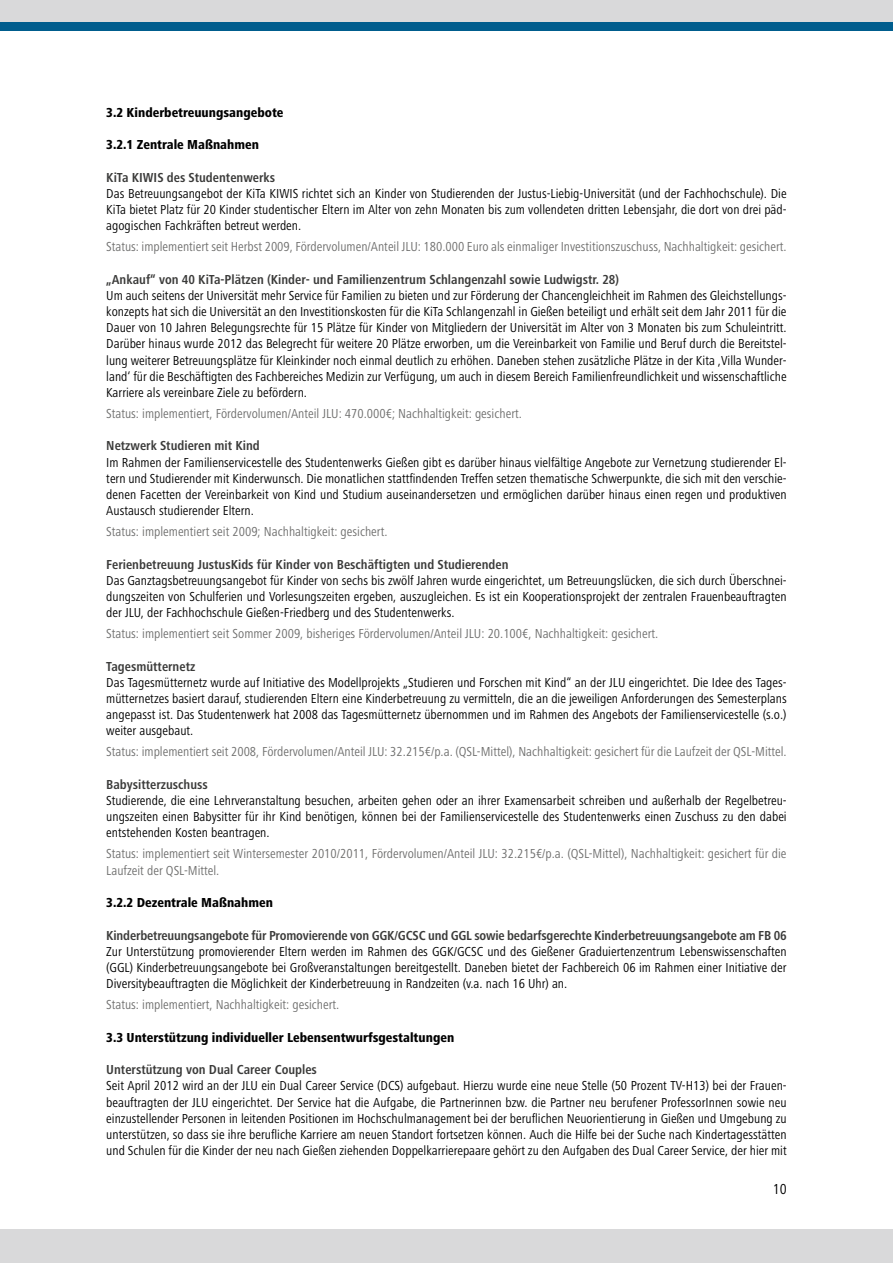
<style>
.page{position:relative;width:893px;height:1263px;background:#fff}
.page>*{position:absolute;margin:0;border:0;box-sizing:border-box;transform-origin:0 0}
.t1{font:condensed 15px "Frutiger Next LT";color:#000}
.Default{font:condensed 13.5px/16.2px "Frutiger Next LT";color:#000;text-align:justify}
.Default-2{font:condensed 13.5px/16.5px "Frutiger Next LT";color:#6f6f6e}
.Default-3{font:700 condensed 13.5px "Frutiger Next LT";color:#3b3b3a}
.Default-4{font:800 condensed 13.5px "Frutiger Next LT";color:#000}
</style>
<div class="page">
<div style="left:0;top:9px;width:893px;height:21px;background:#005d8d"></div>
<div style="left:0;top:0;width:893px;height:22px;background:#d9d9da"></div>
<div style="left:0;top:1230px;width:893px;height:33px;background:#d9d9da"></div>
<p class="Default-4" style="left:106px;top:105px;width:179px">3.2 Kinderbetreuungsangebote</p>
<p class="Default-4" style="left:106px;top:137px;width:154px">3.2.1 Zentrale Maßnahmen</p>
<p class="Default-3" style="left:106px;top:170px;width:170px">KiTa KIWIS des Studentenwerks</p>
<p class="Default" style="left:106px;top:185px;width:682px">Das Betreuungsangebot der KiTa KIWIS richtet sich an Kinder von Studierenden der Justus-Liebig-Universität (und der Fachhochschule). Die KiTa bietet Platz für 20 Kinder studentischer Eltern im Alter von zehn Monaten bis zum vollendeten dritten Lebensjahr, die dort von drei päd&shy;agogischen Fachkräften betreut werden.</p>
<p class="Default-2" style="left:106px;top:238px;width:682px">Status: implementiert seit Herbst 2009, Fördervolumen/Anteil JLU: 180.000 Euro als einmaliger Investitionszuschuss, Nachhaltigkeit: gesichert.</p>
<p class="Default-3" style="left:106px;top:272px;width:514px">„Ankauf“ von 40 KiTa-Plätzen (Kinder- und Familienzentrum Schlangenzahl sowie Ludwigstr. 28)</p>
<p class="Default" style="left:106px;top:287px;width:682px">Um auch seitens der Universität mehr Service für Familien zu bieten und zur Förderung der Chancengleichheit im Rahmen des Gleichstellungs&shy;konzepts hat sich die Universität an den Investitionskosten für die KiTa Schlangenzahl in Gießen beteiligt und erhält seit dem Jahr 2011 für die Dauer von 10 Jahren Belegungsrechte für 15 Plätze für Kinder von Mitgliedern der Universität im Alter von 3 Monaten bis zum Schuleintritt.<br>Darüber hinaus wurde 2012 das Belegrecht für weitere 20 Plätze erworben, um die Vereinbarkeit von Familie und Beruf durch die Bereitstel&shy;lung weiterer Betreuungsplätze für Kleinkinder noch einmal deutlich zu erhöhen. Daneben stehen zusätzliche Plätze in der Kita ‚Villa Wunder&shy;land‘ für die Beschäftigten des Fachbereiches Medizin zur Verfügung, um auch in diesem Bereich Familienfreundlichkeit und wissenschaftliche Karriere als vereinbare Ziele zu befördern.</p>
<p class="Default-2" style="left:106px;top:405px;width:417px">Status: implementiert, Fördervolumen/Anteil JLU: 470.000€; Nachhaltigkeit: gesichert.</p>
<p class="Default-3" style="left:106px;top:438px;width:155px">Netzwerk Studieren mit Kind</p>
<p class="Default" style="left:106px;top:454px;width:682px">Im Rahmen der Familienservicestelle des Studentenwerks Gießen gibt es darüber hinaus vielfältige Angebote zur Vernetzung studierender El&shy;tern und Studierender mit Kinderwunsch. Die monatlichen stattfindenden Treffen setzen thematische Schwerpunkte, die sich mit den verschie&shy;denen Facetten der Vereinbarkeit von Kind und Studium auseinandersetzen und ermöglichen darüber hinaus einen regen und produktiven Austausch studierender Eltern.</p>
<p class="Default-2" style="left:106px;top:523px;width:283px">Status: implementiert seit 2009; Nachhaltigkeit: gesichert.</p>
<p class="Default-3" style="left:106px;top:557px;width:404px">Ferienbetreuung JustusKids für Kinder von Beschäftigten und Studierenden</p>
<p class="Default" style="left:106px;top:572px;width:682px">Das Ganztagsbetreuungsangebot für Kinder von sechs bis zwölf Jahren wurde eingerichtet, um Betreuungslücken, die sich durch Überschnei&shy;dungszeiten von Schulferien und Vorlesungszeiten ergeben, auszugleichen. Es ist ein Kooperationsprojekt der zentralen Frauenbeauftragten der JLU, der Fachhochschule Gießen-Friedberg und des Studentenwerks.</p>
<p class="Default-2" style="left:106px;top:625px;width:554px">Status: implementiert seit Sommer 2009, bisheriges Fördervolumen/Anteil JLU: 20.100€, Nachhaltigkeit: gesichert.</p>
<p class="Default-3" style="left:106px;top:659px;width:91px">Tagesmütternetz</p>
<p class="Default" style="left:106px;top:674px;width:682px">Das Tagesmütternetz wurde auf Initiative des Modellprojekts „Studieren und Forschen mit Kind“ an der JLU eingerichtet. Die Idee des Tages&shy;mütternetzes basiert darauf, studierenden Eltern eine Kinderbetreuung zu vermitteln, die an die jeweiligen Anforderungen des Semesterplans angepasst ist. Das Studentenwerk hat 2008 das Tagesmütternetz übernommen und im Rahmen des Angebots der Familienservicestelle (s.o.) weiter ausgebaut.</p>
<p class="Default-2" style="left:106px;top:744px;width:682px">Status: implementiert seit 2008, Fördervolumen/Anteil JLU: 32.215€/p.a. (QSL-Mittel), Nachhaltigkeit: gesichert für die Laufzeit der QSL-Mittel.</p>
<p class="Default-3" style="left:106px;top:777px;width:103px">Babysitterzuschuss</p>
<p class="Default" style="left:106px;top:792px;width:682px">Studierende, die eine Lehrveranstaltung besuchen, arbeiten gehen oder an ihrer Examensarbeit schreiben und außerhalb der Regelbetreu&shy;ungszeiten einen Babysitter für ihr Kind benötigen, können bei der Familienservicestelle des Studentenwerks einen Zuschuss zu den dabei entstehenden Kosten beantragen.</p>
<p class="Default-2" style="left:106px;top:846px;width:682px">Status: implementiert seit Wintersemester 2010/2011, Fördervolumen/Anteil JLU: 32.215€/p.a. (QSL-Mittel), Nachhaltigkeit: gesichert für die<br>Laufzeit der QSL-Mittel.</p>
<p class="Default-4" style="left:106px;top:895px;width:168px">3.2.2 Dezentrale Maßnahmen</p>
<p class="Default-3" style="left:106px;top:928px;width:682px">Kinderbetreuungsangebote für Promovierende von GGK/GCSC und GGL sowie bedarfsgerechte Kinderbetreuungsangebote am FB 06</p>
<p class="Default" style="left:106px;top:943px;width:682px">Zur Unterstützung promovierender Eltern werden im Rahmen des GGK/GCSC und des Gießener Graduiertenzentrum Lebenswissenschaften (GGL) Kinderbetreuungsangebote bei Großveranstaltungen bereitgestellt. Daneben bietet der Fachbereich 06 im Rahmen einer Initiative der Diversitybeauftragten die Möglichkeit der Kinderbetreuung in Randzeiten (v.a. nach 16 Uhr) an.</p>
<p class="Default-2" style="left:106px;top:997px;width:235px">Status: implementiert, Nachhaltigkeit: gesichert.</p>
<p class="Default-4" style="left:106px;top:1030px;width:349px">3.3 Unterstützung individueller Lebensentwurfsgestaltungen</p>
<p class="Default-3" style="left:106px;top:1062px;width:212px">Unterstützung von Dual Career Couples</p>
<p class="Default" style="left:106px;top:1078px;width:682px">Seit April 2012 wird an der JLU ein Dual Career Service (DCS) aufgebaut. Hierzu wurde eine neue Stelle (50 Prozent TV-H13) bei der Frauen&shy;beauftragten der JLU eingerichtet. Der Service hat die Aufgabe, die Partnerinnen bzw. die Partner neu berufener ProfessorInnen sowie neu einzustellender Personen in leitenden Positionen im Hochschulmanagement bei der beruflichen Neuorientierung in Gießen und Umgebung zu unterstützen, so dass sie ihre berufliche Karriere am neuen Standort fortsetzen können. Auch die Hilfe bei der Suche nach Kindertagesstätten</p>
<p class="Default" style="left:106px;top:1143px;width:682px">und Schulen für die Kinder der neu nach Gießen ziehenden Doppelkarrierepaare gehört zu den Aufgaben des Dual Career Service, der hier mit</p>
<p class="t1" style="left:773px;top:1180px;width:15px">10</p>
</div>
